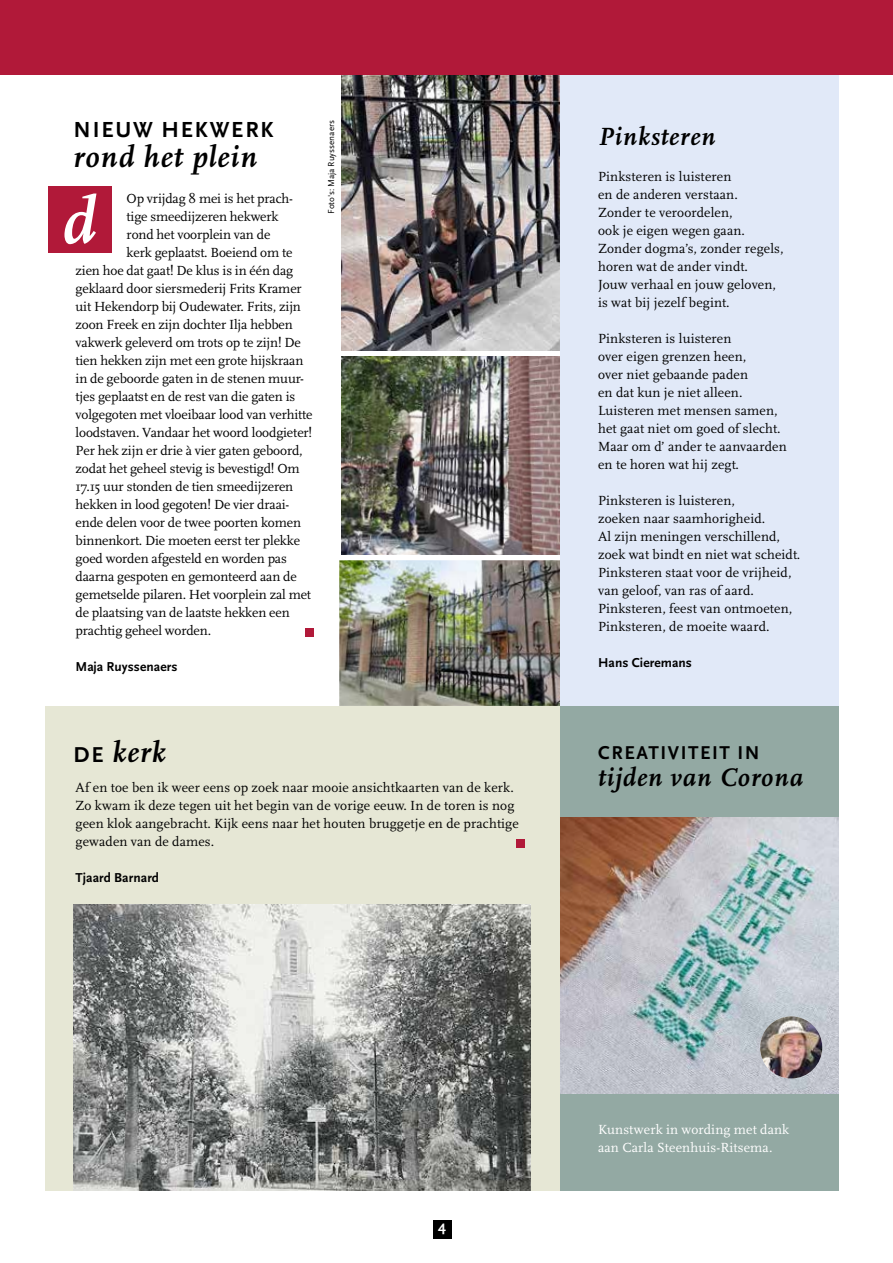
<style>
.page{position:relative;width:893px;height:1263px;background:#fff}
.page>*{position:absolute;margin:0;border:0;box-sizing:border-box;transform-origin:0 0}
.t1{font:italic 700 67.5px "Scala OT";color:#fff}
.t2{font:italic 700 31.05px "Scala OT";letter-spacing:.04em;color:#000}
.t3{font:italic 700 30px "Scala OT";color:#000}
.t4{font:italic 700 26.55px "Scala OT";letter-spacing:.04em;color:#000}
.t5{font:italic 700 25.95px "Scala OT";letter-spacing:.04em;color:#000}
.t6{font:700 22.8px "Scala Sans OT";letter-spacing:.08em;color:#000}
.t7{font:700 19.35px "Scala Sans OT";letter-spacing:.08em;color:#000}
.t8{font:700 15px "Scala Sans OT";color:#fff}
.t9{font:13.8px/18px "Scala OT";letter-spacing:-.005em;color:#000}
.t10{font:13.8px/18px "Scala OT";letter-spacing:.01em;color:#fff}
.t11{font:700 13.5px "Scala Sans OT";letter-spacing:.005em;color:#000}
.t12{font:9px "Scala Sans OT";color:#000}
.s1{font-family:"Scala Sans OT";font-style:normal;font-size:22.5px}
</style>
<div class="page">
<img style="left:339px;top:560px;width:221px;height:146px">
<div style="left:45px;top:706px;width:538px;height:485px;background:#e6e7d5"></div>
<img style="left:341px;top:356px;width:219px;height:199px">
<img style="left:341px;top:74px;width:219px;height:277px">
<div style="left:560px;top:692px;width:279px;height:499px;background:#93a9a3"></div>
<div style="left:560px;top:65px;width:279px;height:641px;background:#e1e9f8"></div>
<div style="left:0;top:0;width:893px;height:74px;background:#b11939"></div>
<div style="left:433px;top:1220px;width:18px;height:18px;background:#000"></div>
<div style="left:48px;top:186px;width:64px;height:67px;background:#b11939"></div>
<div style="left:305px;top:628px;width:9px;height:9px;background:#b11939"></div>
<img style="left:560px;top:817px;width:279px;height:277px">
<img style="left:760px;top:1016px;width:62px;height:62px;border-radius:31px">
<div style="left:516px;top:839px;width:9px;height:9px;background:#b11939"></div>
<img style="left:73px;top:904px;width:457px;height:287px">
<h3 class="t6" style="left:74px;top:117px;width:201px">NIEUW HEKWERK</h3>
<h2 class="t2" style="left:73px;top:139px;width:185px">rond het plein</h2>
<h1 class="t1" style="left:62px;top:184px;width:34px">d</h1>
<p class="t9" style="left:127px;top:190px;width:168px">Op vrijdag 8 mei is het prach-</p>
<p class="t9" style="left:127px;top:208px;width:153px">tige smeedijzeren hekwerk</p>
<p class="t9" style="left:127px;top:226px;width:145px">rond het voorplein van de</p>
<p class="t9" style="left:127px;top:244px;width:167px">kerk geplaatst. Boeiend om te</p>
<p class="t9" style="left:76px;top:262px;width:219px">zien hoe dat gaat! De klus is in één dag</p>
<p class="t9" style="left:76px;top:280px;width:228px">geklaard door siersmederij Frits Kramer</p>
<p class="t9" style="left:76px;top:298px;width:227px">uit Hekendorp bij Oudewater. Frits, zijn</p>
<p class="t9" style="left:76px;top:316px;width:219px">zoon Freek en zijn dochter Ilja hebben</p>
<p class="t9" style="left:76px;top:334px;width:227px">vakwerk geleverd om trots op te zijn! De</p>
<p class="t9" style="left:76px;top:352px;width:229px">tien hekken zijn met een grote hijskraan</p>
<p class="t9" style="left:76px;top:370px;width:230px">in de geboorde gaten in de stenen muur-</p>
<p class="t9" style="left:76px;top:388px;width:221px">tjes geplaatst en de rest van die gaten is</p>
<p class="t9" style="left:76px;top:406px;width:239px">volgegoten met vloeibaar lood van verhitte</p>
<p class="t9" style="left:76px;top:424px;width:238px">loodstaven. Vandaar het woord loodgieter!</p>
<p class="t9" style="left:76px;top:442px;width:229px">Per hek zijn er drie à vier gaten geboord,</p>
<p class="t9" style="left:76px;top:460px;width:226px">zodat het geheel stevig is bevestigd! Om</p>
<p class="t9" style="left:76px;top:478px;width:219px">17.15 uur stonden de tien smeedijzeren</p>
<p class="t9" style="left:76px;top:496px;width:215px">hekken in lood gegoten! De vier draai-</p>
<p class="t9" style="left:76px;top:514px;width:227px">ende delen voor de twee poorten komen</p>
<p class="t9" style="left:76px;top:532px;width:226px">binnenkort. Die moeten eerst ter plekke</p>
<p class="t9" style="left:76px;top:550px;width:213px">goed worden afgesteld en worden pas</p>
<p class="t9" style="left:76px;top:568px;width:223px">daarna gespoten en gemonteerd aan de</p>
<p class="t9" style="left:76px;top:586px;width:237px">gemetselde pilaren. Het voorplein zal met</p>
<p class="t9" style="left:76px;top:604px;width:216px">de plaatsing van de laatste hekken een</p>
<p class="t9" style="left:76px;top:622px;width:137px">prachtig geheel worden.</p>
<p class="t11" style="left:76px;top:659px;width:103px">Maja Ruyssenaers</p>
<p class="t12" style="left:326px;top:214px;width:95px;rotate:-90deg">Foto's: Maja Ruyssenaers</p>
<h3 class="t5" style="left:598px;top:122px;width:119px">Pinksteren</h3>
<p class="t9" style="left:598px;top:168px;width:187px">Pinksteren is luisteren<br>en de anderen verstaan.<br>Zonder te veroordelen,<br>ook je eigen wegen gaan.<br>Zonder dogma’s, zonder regels, horen wat de ander vindt.<br>Jouw verhaal en jouw geloven, is wat bij jezelf begint.</p>
<p class="t9" style="left:598px;top:330px;width:190px">Pinksteren is luisteren<br>over eigen grenzen heen,<br>over niet gebaande paden<br>en dat kun je niet alleen.<br>Luisteren met mensen samen, het gaat niet om goed of slecht.<br>Maar om d’ ander te aanvaarden en te horen wat hij zegt.</p>
<p class="t9" style="left:598px;top:492px;width:204px">Pinksteren is luisteren,<br>zoeken naar saamhorigheid.<br>Al zijn meningen verschillend, zoek wat bindt en niet wat scheidt.<br>Pinksteren staat voor de vrijheid, van geloof, van ras of aard.<br>Pinksteren, feest van ontmoeten,<br>Pinksteren, de moeite waard.</p>
<p class="t11" style="left:598px;top:655px;width:95px">Hans Cieremans</p>
<h3 class="t3" style="left:74px;top:735px;width:94px"><span class="s1">DE</span> kerk</h3>
<h3 class="t7" style="left:598px;top:742px;width:163px">CREATIVITEIT IN</h3>
<h3 class="t4" style="left:598px;top:763px;width:206px">tijden van Corona</h3>
<p class="t9" style="left:76px;top:779px;width:445px">Af en toe ben ik weer eens op zoek naar mooie ansichtkaarten van de kerk.<br>Zo kwam ik deze tegen uit het begin van de vorige eeuw. In de toren is nog geen klok aangebracht. Kijk eens naar het houten bruggetje en de prachtige gewaden van de dames.</p>
<p class="t11" style="left:76px;top:870px;width:85px">Tjaard Barnard</p>
<p class="t8" style="left:438px;top:1218px;width:9px">4</p>
<p class="t10" style="left:598px;top:1121px;width:193px">Kunstwerk in wording met dank aan Carla Steenhuis-Ritsema.</p>
</div>
